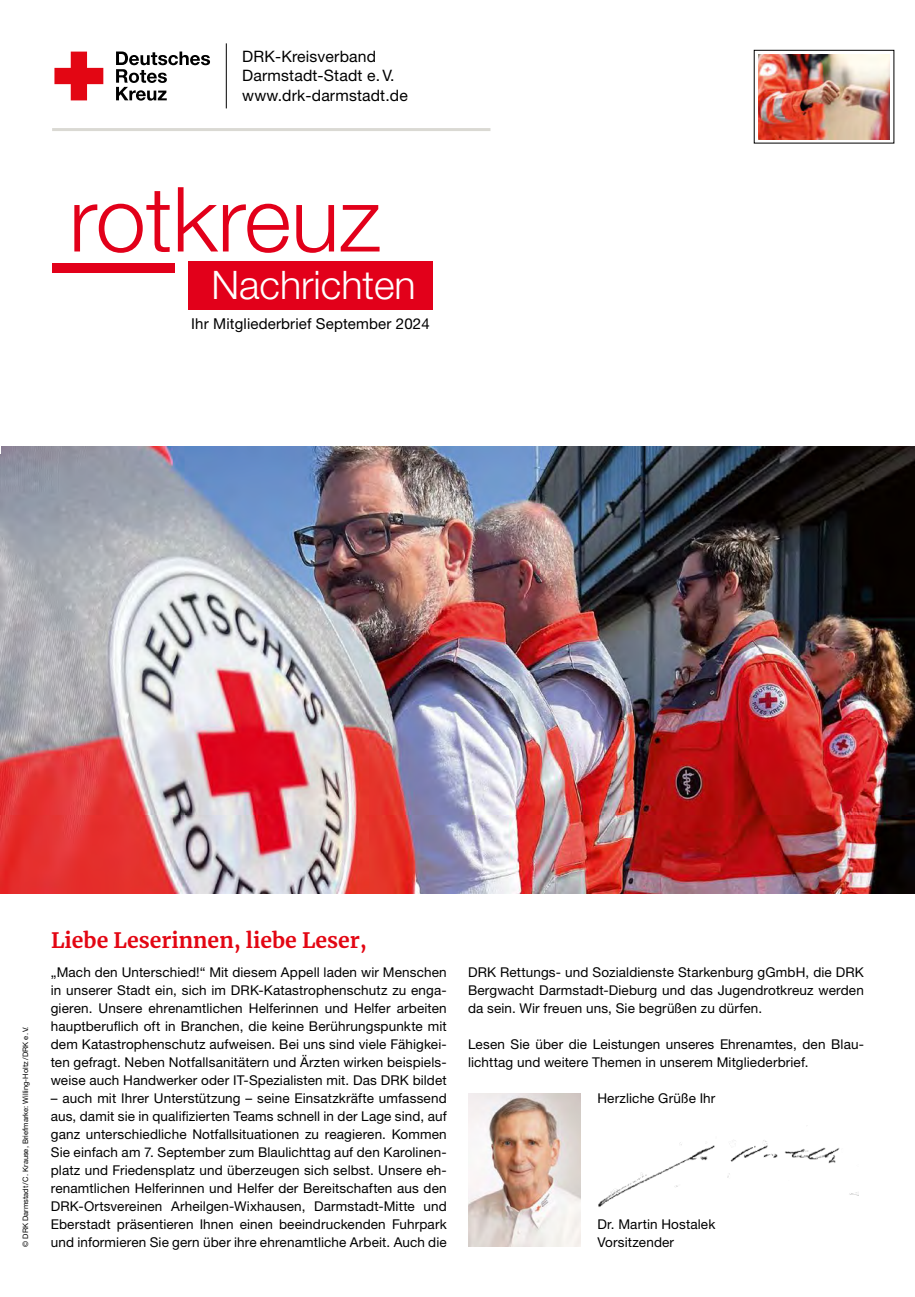
<style>
.page{position:relative;width:915px;height:1297px;background:#fff}
.page>*{position:absolute;margin:0;border:0;box-sizing:border-box;transform-origin:0 0}
.t1{font:300 90px "Helvetica Neue LT Std";color:#e2001a}
.t2{font:300 39.3px "Helvetica Neue LT Pro";color:#fff}
.t3{font:700 21px "Merriweather";color:#e30613}
.t4{font:15.75px "Helvetica Neue LT Pro";letter-spacing:.01em;color:#000}
.t5{font:15px "Helvetica Neue LT Pro";letter-spacing:.01em;color:#000}
.MGB_Copy{font:13.5px/18px "Helvetica Neue LT Pro";letter-spacing:.01em;color:#000;text-align:justify}
.MGB_Fotocredits{font:7.5px "Helvetica Neue LT Pro";color:#000}
</style>
<div class="page">
<img style="left:0;top:446px;width:914px;height:447px">
<svg style="left:54px;top:52px;width:49px;height:48px"></svg>
<svg style="left:116px;top:52px;width:94px;height:49px"></svg>
<hr style="left:52px;top:128px;width:438px;height:3px;background:#dad9d3">
<hr style="left:226px;top:43px;width:1px;height:65px;background:#000">
<div style="left:188px;top:261px;width:244px;height:49px;background:#e2001a"></div>
<div style="left:52px;top:263px;width:122px;height:9px;background:#e2001a"></div>
<div style="left:753px;top:50px;width:140px;height:93px;border:1px solid #000"></div>
<img style="left:758px;top:54px;width:131px;height:85px">
<img style="left:598px;top:1140px;width:260px;height:67px">
<img style="left:468px;top:1093px;width:112px;height:154px">
<p class="t4" style="left:242px;top:47px;width:135px">DRK-Kreisverband</p>
<p class="t4" style="left:242px;top:66px;width:154px">Darmstadt-Stadt e.V.</p>
<p class="t4" style="left:242px;top:85px;width:167px">www.drk-darmstadt.de</p>
<p class="t1" style="left:69px;top:164px;width:313px">rotkreuz</p>
<p class="t2" style="left:211px;top:261px;width:206px">Nachrichten</p>
<p class="t5" style="left:191px;top:314px;width:240px">Ihr Mitgliederbrief September 2024</p>
<p class="MGB_Fotocredits" style="left:21px;top:1247px;width:221px;rotate:-90deg">© DRK Darmstadt/C. Krause, Briefmarke: Willing-Holtz /DRK e.V.</p>
<p class="t3" style="left:51px;top:925px;width:317px">Liebe Leserinnen, liebe Leser,</p>
<p class="MGB_Copy" style="left:51px;top:962px;width:397px">„Mach den Unterschied!“ Mit diesem Appell laden wir Menschen in unserer Stadt ein, sich im DRK-Katastrophenschutz zu enga&shy;gieren. Unsere ehrenamtlichen Helferinnen und Helfer arbeiten hauptberuflich oft in Branchen, die keine Berührungspunkte mit dem Katastrophenschutz aufweisen. Bei uns sind viele Fähigkei&shy;ten gefragt. Neben Notfallsanitätern und Ärzten wirken beispiels&shy;weise auch Handwerker oder IT-Spezialisten mit. Das DRK bildet</p>
<p class="MGB_Copy" style="left:51px;top:1088px;width:397px">– auch mit Ihrer Unterstützung – seine Einsatzkräfte umfassend aus, damit sie in qualifizierten Teams schnell in der Lage sind, auf ganz unterschiedliche Notfallsituationen zu reagieren. Kommen Sie einfach am 7. September zum Blaulichttag auf den Karolinen&shy;platz und Friedensplatz und überzeugen sich selbst. Unsere eh&shy;renamtlichen Helferinnen und Helfer der Bereitschaften aus den DRK-Ortsvereinen Arheilgen-Wixhausen, Darmstadt-Mitte und Eberstadt präsentieren Ihnen einen beeindruckenden Fuhrpark und informieren Sie gern über ihre ehrenamtliche Arbeit. Auch die</p>
<p class="MGB_Copy" style="left:468px;top:962px;width:397px">DRK Rettungs- und Sozialdienste Starkenburg gGmbH, die DRK Bergwacht Darmstadt-Dieburg und das Jugendrotkreuz werden da sein. Wir freuen uns, Sie begrüßen zu dürfen.</p>
<p class="MGB_Copy" style="left:468px;top:1034px;width:397px">Lesen Sie über die Leistungen unseres Ehrenamtes, den Blau&shy;lichttag und weitere Themen in unserem Mitgliederbrief.</p>
<p class="MGB_Copy" style="left:597px;top:1088px;width:119px">Herzliche Grüße Ihr</p>
<p class="MGB_Copy" style="left:597px;top:1214px;width:119px">Dr. Martin Hostalek</p>
<p class="MGB_Copy" style="left:597px;top:1232px;width:78px">Vorsitzender</p>
</div>
